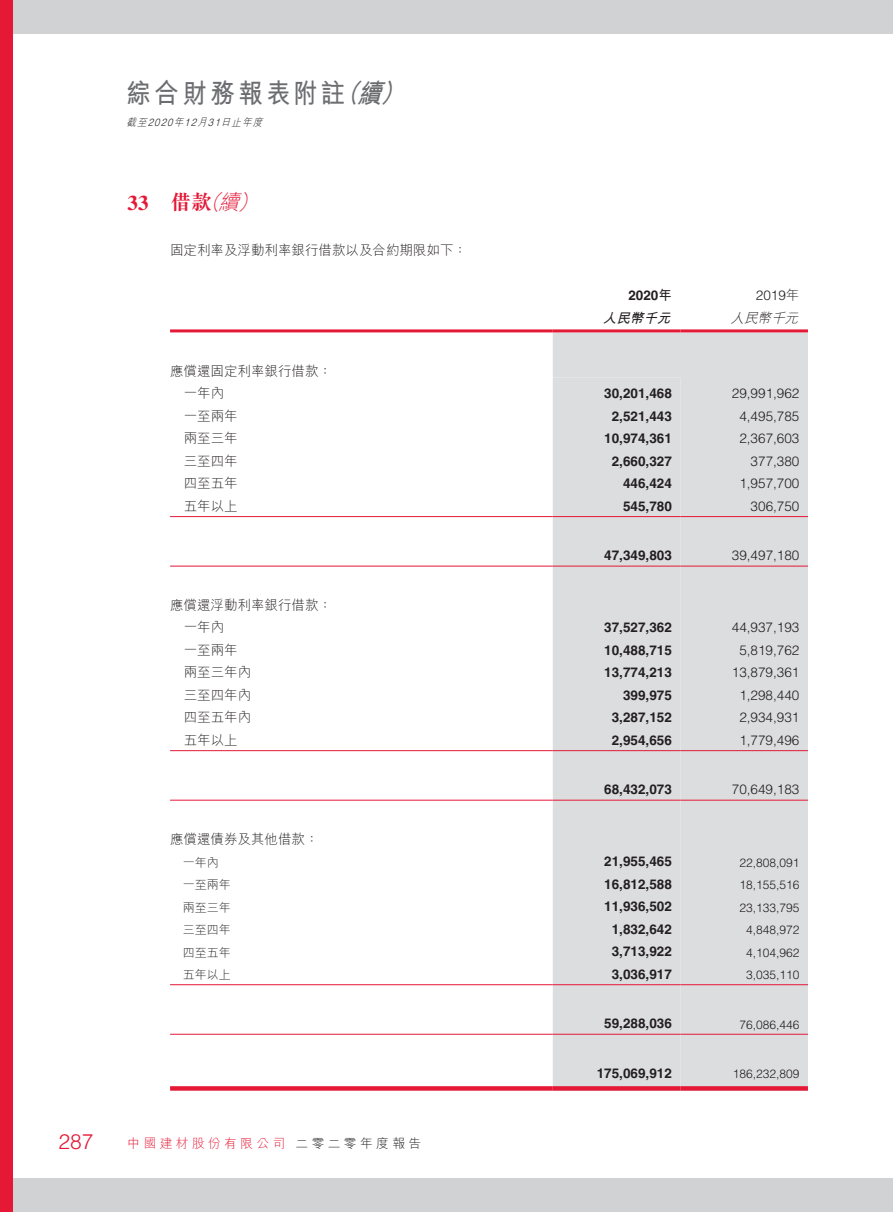
<style>
.page{position:relative;width:893px;height:1212px;background:#fff}
.page>*{position:absolute;margin:0;border:0;box-sizing:border-box;transform-origin:0 0}
.t1{font:700 27px "M Hei HK";letter-spacing:.15em;color:#6c6d70;scale:.9 1}
.t2{font:italic 700 27px "M Hei HK";color:#6c6d70;scale:.9 1}
.t3{font:300 21px "Helvetica LT Std";color:#e51836}
.t4{font:700 21px "M Sung HK";color:#e51836}
.t5{font:italic 300 21px "M Hei HK";color:#e51836}
.t6{font:700 21px "Times LT Std";color:#e51836}
.t7{font:700 13.5px "Helvetica LT Std";color:#231f20}
.t8{font:300 13.5px "Helvetica LT Std";color:#231f20}
.t9{font:300 13.5px "M Hei HK";color:#231f20}
.t10{font:italic 300 13.5px "M Hei HK";color:#231f20}
.t11{font:italic 700 13.5px "M Hei HK";color:#231f20}
.t12{font:300 12.75px "M Hei HK";letter-spacing:.265em;color:#e51836}
.t13{font:300 12.75px "M Hei HK";letter-spacing:.265em;color:#231f20}
.t14{font:300 12px "Helvetica LT Std";color:#231f20}
.t15{font:300 12px "M Hei HK";color:#231f20}
.t16{font:italic 300 10.5px "M Hei HK";color:#231f20;scale:.9 1}
.t17{font:italic 300 10.5px "Helvetica LT Std";color:#231f20;scale:.9 1}
.s1{font-style:italic}
.s2{font-family:"M Hei HK";font-weight:300;font-style:italic}
.s3{font-family:"M Hei HK"}
</style>
<div class="page">
<div style="left:0;top:1178px;width:893px;height:34px;background:#d1d2d4"></div>
<div style="left:0;top:0;width:893px;height:34px;background:#d1d2d4"></div>
<div style="left:0;top:0;width:13px;height:1212px;background:#e51836"></div>
<div style="left:553px;top:332px;width:255px;height:754px;background:#dcdddf"></div>
<div style="left:553px;top:377px;width:127px;height:709px;background:#dcdddf"></div>
<hr style="left:170px;top:329px;width:383px;height:3px;background:#e51836">
<hr style="left:553px;top:329px;width:127px;height:3px;background:#e51836">
<hr style="left:680px;top:329px;width:128px;height:3px;background:#e51836">
<hr style="left:170px;top:516px;width:383px;height:1px;background:#e51836">
<hr style="left:553px;top:516px;width:127px;height:1px;background:#e51836">
<hr style="left:680px;top:516px;width:128px;height:1px;background:#e51836">
<hr style="left:170px;top:566px;width:383px;height:1px;background:#e51836">
<hr style="left:553px;top:566px;width:127px;height:1px;background:#e51836">
<hr style="left:680px;top:566px;width:128px;height:1px;background:#e51836">
<hr style="left:170px;top:750px;width:383px;height:1px;background:#e51836">
<hr style="left:553px;top:750px;width:127px;height:1px;background:#e51836">
<hr style="left:680px;top:750px;width:128px;height:1px;background:#e51836">
<hr style="left:170px;top:800px;width:383px;height:1px;background:#e51836">
<hr style="left:553px;top:800px;width:127px;height:1px;background:#e51836">
<hr style="left:680px;top:800px;width:128px;height:1px;background:#e51836">
<hr style="left:170px;top:984px;width:383px;height:1px;background:#e51836">
<hr style="left:553px;top:984px;width:127px;height:1px;background:#e51836">
<hr style="left:680px;top:984px;width:128px;height:1px;background:#e51836">
<hr style="left:170px;top:1034px;width:383px;height:1px;background:#e51836">
<hr style="left:553px;top:1034px;width:127px;height:1px;background:#e51836">
<hr style="left:680px;top:1034px;width:128px;height:1px;background:#e51836">
<div style="left:170px;top:1086px;width:383px;height:5px;background:#e51836"></div>
<div style="left:553px;top:1086px;width:127px;height:5px;background:#e51836"></div>
<div style="left:680px;top:1086px;width:128px;height:5px;background:#e51836"></div>
<h1 class="t1" style="left:126px;top:73px;width:295px">綜合財務報表附註<span class="s1">續</span></h1>
<h1 class="t2" style="left:334px;top:73px;width:89px">（ (</h1>
<p class="t16" style="left:221px;top:117px;width:51px">日止年度</p>
<p class="t16" style="left:174px;top:117px;width:15px">年</p>
<p class="t16" style="left:126px;top:117px;width:27px">截至</p>
<p class="t16" style="left:197px;top:117px;width:15px">月</p>
<p class="t17" style="left:148px;top:116px;width:33px">2020</p>
<p class="t17" style="left:184px;top:116px;width:18px">12</p>
<p class="t17" style="left:208px;top:116px;width:18px">31</p>
<h2 class="t6" style="left:128px;top:190px;width:22px">33</h2>
<h2 class="t4" style="left:170px;top:192px;width:76px">借款<span class="s2">續</span></h2>
<h2 class="t5" style="left:199px;top:192px;width:28px">（</h2>
<h2 class="t5" style="left:237px;top:192px;width:28px">(</h2>
<p class="t9" style="left:170px;top:243px;width:298px">固定利率及浮動利率銀行借款以及合約期限如下：</p>
<p class="t9" style="left:170px;top:364px;width:163px">應償還固定利率銀行借款：</p>
<p class="t9" style="left:184px;top:386px;width:42px">一年內</p>
<p class="t9" style="left:184px;top:409px;width:55px">一至兩年</p>
<p class="t9" style="left:184px;top:431px;width:55px">兩至三年</p>
<p class="t9" style="left:184px;top:454px;width:55px">三至四年</p>
<p class="t9" style="left:184px;top:476px;width:55px">四至五年</p>
<p class="t9" style="left:184px;top:499px;width:55px">五年以上</p>
<p class="t9" style="left:170px;top:598px;width:163px">應償還浮動利率銀行借款：</p>
<p class="t9" style="left:184px;top:620px;width:42px">一年內</p>
<p class="t9" style="left:184px;top:643px;width:55px">一至兩年</p>
<p class="t9" style="left:184px;top:665px;width:69px">兩至三年內</p>
<p class="t9" style="left:184px;top:688px;width:69px">三至四年內</p>
<p class="t9" style="left:184px;top:710px;width:69px">四至五年內</p>
<p class="t9" style="left:184px;top:733px;width:55px">五年以上</p>
<p class="t9" style="left:170px;top:832px;width:150px">應償還債券及其他借款：</p>
<p class="t15" style="left:183px;top:856px;width:37px">一年內</p>
<p class="t15" style="left:183px;top:878px;width:49px">一至兩年</p>
<p class="t15" style="left:183px;top:901px;width:49px">兩至三年</p>
<p class="t15" style="left:183px;top:923px;width:49px">三至四年</p>
<p class="t15" style="left:183px;top:946px;width:49px">四至五年</p>
<p class="t15" style="left:183px;top:968px;width:49px">五年以上</p>
<h2 class="t3" style="left:59px;top:1128px;width:37px">287</h2>
<p class="t12" style="left:128px;top:1136px;width:159px">中國建材股份有限公司</p>
<p class="t13" style="left:296px;top:1136px;width:127px">二零二零年度報告</p>
<p class="t7" style="left:628px;top:287px;width:45px">2020<span class="s3">年</span></p>
<p class="t8" style="left:756px;top:287px;width:45px">2019<span class="s3">年</span></p>
<p class="t11" style="left:603px;top:308px;width:74px">人民幣千元</p>
<p class="t10" style="left:730px;top:311px;width:73px">人民幣千元</p>
<p class="t7" style="left:604px;top:385px;width:69px">30,201,468</p>
<p class="t8" style="left:732px;top:385px;width:69px">29,991,962</p>
<p class="t7" style="left:612px;top:408px;width:62px">2,521,443</p>
<p class="t8" style="left:739px;top:407px;width:62px">4,495,785</p>
<p class="t7" style="left:604px;top:430px;width:69px">10,974,361</p>
<p class="t8" style="left:739px;top:430px;width:62px">2,367,603</p>
<p class="t7" style="left:612px;top:453px;width:62px">2,660,327</p>
<p class="t8" style="left:751px;top:452px;width:50px">377,380</p>
<p class="t7" style="left:623px;top:475px;width:50px">446,424</p>
<p class="t8" style="left:739px;top:475px;width:62px">1,957,700</p>
<p class="t7" style="left:623px;top:498px;width:50px">545,780</p>
<p class="t8" style="left:751px;top:497px;width:50px">306,750</p>
<p class="t7" style="left:604px;top:547px;width:69px">47,349,803</p>
<p class="t8" style="left:732px;top:547px;width:69px">39,497,180</p>
<p class="t7" style="left:604px;top:619px;width:69px">37,527,362</p>
<p class="t8" style="left:732px;top:619px;width:69px">44,937,193</p>
<p class="t7" style="left:604px;top:642px;width:69px">10,488,715</p>
<p class="t8" style="left:739px;top:641px;width:62px">5,819,762</p>
<p class="t7" style="left:604px;top:664px;width:69px">13,774,213</p>
<p class="t8" style="left:732px;top:664px;width:69px">13,879,361</p>
<p class="t7" style="left:623px;top:687px;width:50px">399,975</p>
<p class="t8" style="left:739px;top:686px;width:62px">1,298,440</p>
<p class="t7" style="left:612px;top:709px;width:62px">3,287,152</p>
<p class="t8" style="left:739px;top:709px;width:62px">2,934,931</p>
<p class="t7" style="left:612px;top:732px;width:62px">2,954,656</p>
<p class="t8" style="left:739px;top:731px;width:62px">1,779,496</p>
<p class="t7" style="left:604px;top:781px;width:69px">68,432,073</p>
<p class="t8" style="left:732px;top:781px;width:69px">70,649,183</p>
<p class="t7" style="left:604px;top:853px;width:69px">21,955,465</p>
<p class="t14" style="left:739px;top:855px;width:62px">22,808,091</p>
<p class="t7" style="left:604px;top:876px;width:69px">16,812,588</p>
<p class="t14" style="left:739px;top:877px;width:62px">18,155,516</p>
<p class="t7" style="left:604px;top:898px;width:69px">11,936,502</p>
<p class="t14" style="left:739px;top:900px;width:62px">23,133,795</p>
<p class="t7" style="left:612px;top:921px;width:62px">1,832,642</p>
<p class="t14" style="left:746px;top:922px;width:55px">4,848,972</p>
<p class="t7" style="left:612px;top:943px;width:62px">3,713,922</p>
<p class="t14" style="left:746px;top:945px;width:55px">4,104,962</p>
<p class="t7" style="left:612px;top:966px;width:62px">3,036,917</p>
<p class="t14" style="left:746px;top:967px;width:55px">3,035,110</p>
<p class="t7" style="left:604px;top:1015px;width:69px">59,288,036</p>
<p class="t14" style="left:739px;top:1017px;width:62px">76,086,446</p>
<p class="t7" style="left:597px;top:1065px;width:77px">175,069,912</p>
<p class="t14" style="left:733px;top:1066px;width:68px">186,232,809</p>
</div>
